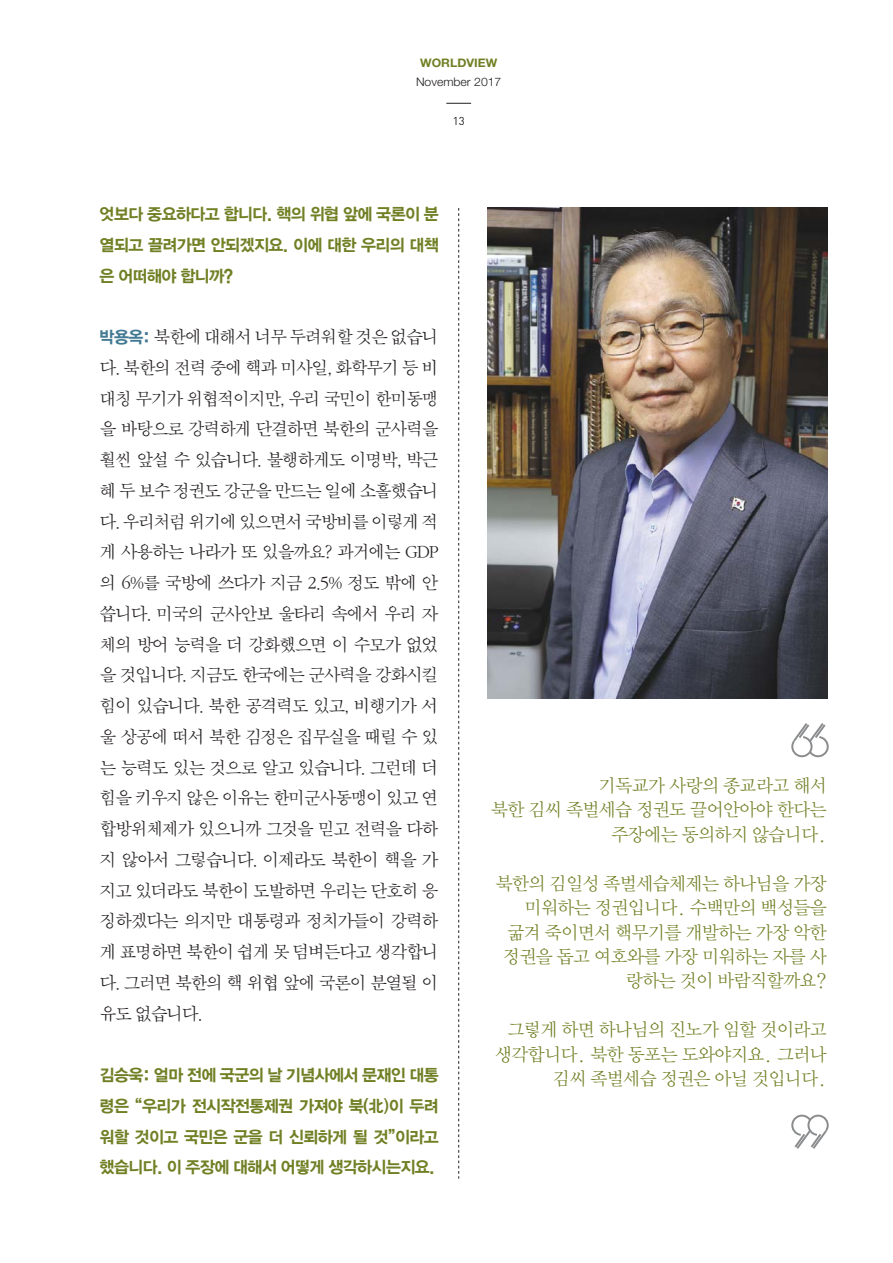
<style>
.page{position:relative;width:893px;height:1263px;background:#fff}
.page>*{position:absolute;margin:0;border:0;box-sizing:border-box;transform-origin:0 0}
.t1{font:18.3px/24.5px "Yoon Myungjo L KS Cms UHC H";letter-spacing:-.025em;color:#718025;text-align:right}
.t2{font:17.4px/30.8px "SM3 S Pmu 02 KS Cms UHC H";letter-spacing:-.1em;color:#231f20;text-align:justify}
.t3{font:16.65px/30.8px "Yoon Gothic B KS Cms UHC H";letter-spacing:-.035em;color:#718025;text-align:justify}
.t4{font:300 11.7px "Helvetica Neue LT Pro";color:#231f20;scale:1.04 1}
.t5{font:700 11.7px "Helvetica Neue LT Pro";color:#718025;scale:1.04 1}
.t6{font:11.4px "DIN";color:#231f20}
.s1{font-family:"Yoon Gothic B KS Cms UHC H";font-size:16.65px;color:#437a94}
</style>
<div class="page">
<svg style="left:458px;top:208px;width:1px;height:971px"></svg>
<svg style="left:446px;top:103px;width:25px;height:1px"></svg>
<img style="left:487px;top:208px;width:341px;height:490px">
<svg style="left:791px;top:723px;width:38px;height:35px"></svg>
<svg style="left:791px;top:1114px;width:38px;height:35px"></svg>
<p class="t5" style="left:420px;top:56px;width:76px">WORLDVIEW</p>
<p class="t4" style="left:416px;top:75px;width:84px">November 2017</p>
<p class="t6" style="left:453px;top:113px;width:13px">13</p>
<p class="t3" style="left:100px;top:200px;width:341px">엇보다 중요하다고 합니다. 핵의 위협 앞에 국론이 분 열되고 끌려가면 안되겠지요. 이에 대한 우리의 대책 은 어떠해야 합니까?</p>
<p class="t2" style="left:100px;top:323px;width:341px"><span class="s1">박용옥:</span> 북한에 대해서 너무 두려워할 것은 없습니 다. 북한의 전력 중에 핵과 미사일, 화학무기 등 비 대칭 무기가 위협적이지만, 우리 국민이 한미동맹 을 바탕으로 강력하게 단결하면 북한의 군사력을 훨씬 앞설 수 있습니다. 불행하게도 이명박, 박근 혜 두 보수 정권도 강군을 만드는 일에 소홀했습니 다. 우리처럼 위기에 있으면서 국방비를 이렇게 적 게 사용하는 나라가 또 있을까요? 과거에는 GDP 의 6%를 국방에 쓰다가 지금 2.5% 정도 밖에 안 씁니다. 미국의 군사안보 울타리 속에서 우리 자 체의 방어 능력을 더 강화했으면 이 수모가 없었 을 것입니다. 지금도 한국에는 군사력을 강화시킬 힘이 있습니다. 북한 공격력도 있고, 비행기가 서 울 상공에 떠서 북한 김정은 집무실을 때릴 수 있 는 능력도 있는 것으로 알고 있습니다. 그런데 더 힘을 키우지 않은 이유는 한미군사동맹이 있고 연 합방위체제가 있으니까 그것을 믿고 전력을 다하 지 않아서 그렇습니다. 이제라도 북한이 핵을 가 지고 있더라도 북한이 도발하면 우리는 단호히 응 징하겠다는 의지만 대통령과 정치가들이 강력하 게 표명하면 북한이 쉽게 못 덤벼든다고 생각합니 다. 그러면 북한의 핵 위협 앞에 국론이 분열될 이 유도 없습니다.</p>
<p class="t3" style="left:100px;top:1061px;width:341px">김승욱: 얼마 전에 국군의 날 기념사에서 문재인 대통 령은 “우리가 전시작전통제권 가져야 북(北)이 두려 워할 것이고 국민은 군을 더 신뢰하게 될 것”이라고 했습니다. 이 주장에 대해서 어떻게 생각하시는지요.</p>
<p class="t1" style="left:491px;top:774px;width:337px">기독교가 사랑의 종교라고 해서<br>북한 김씨 족벌세습 정권도 끌어안아야 한다는 주장에는 동의하지 않습니다.</p>
<p class="t1" style="left:496px;top:872px;width:333px">북한의 김일성 족벌세습체제는 하나님을 가장 미워하는 정권입니다. 수백만의 백성들을 굶겨 죽이면서 핵무기를 개발하는 가장 악한 정권을 돕고 여호와를 가장 미워하는 자를 사 랑하는 것이 바람직할까요?</p>
<p class="t1" style="left:495px;top:1019px;width:333px">그렇게 하면 하나님의 진노가 임할 것이라고 생각합니다. 북한 동포는 도와야지요. 그러나 김씨 족벌세습 정권은 아닐 것입니다.</p>
</div>
